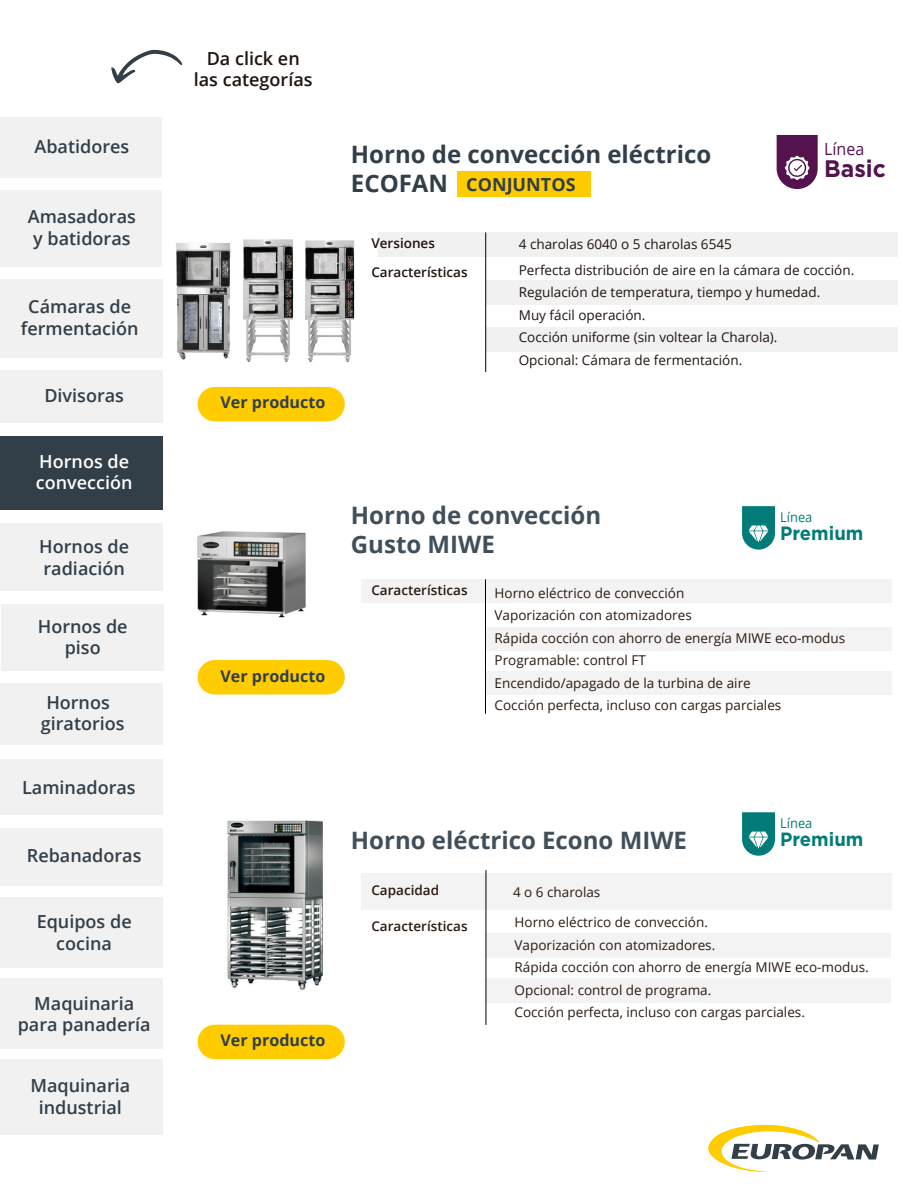
<style>
.page{position:relative;width:915px;height:1191px;background:#fff}
.page>*{position:absolute;margin:0;border:0;box-sizing:border-box;transform-origin:0 0}
.t1{font:700 24px/28.8px "Open Sans";color:#404f5a}
.t2{font:700 24px "Open Sans";color:#323e48}
.t3{font:700 23.85px "Gotham";color:#54134e;scale:.96 1}
.t4{font:700 19.2px "Gotham";color:#037c79;scale:.96 1}
.t5{font:600 18px/21.6px "Open Sans";color:#323e48;text-align:center}
.t6{font:600 18px/21px "Open Sans";color:#1f140f;text-align:center}
.t7{font:600 18px/21.6px "Open Sans";color:#fff}
.t8{font:700 18px "Open Sans";color:#323e48}
.t9{font:16.65px "Open Sans";color:#54134e;scale:.96 1}
.t10{font:700 16.05px "Open Sans";color:#323e48}
.t11{font:13.5px/22.5px "Open Sans";color:#2a1a12}
.t12{font:13.5px/22.5px "Open Sans";color:#1f140f}
.t13{font:600 13.5px "Open Sans";color:#2a1a12}
.t14{font:600 13.5px "Open Sans";color:#1f140f}
.t15{font:13.35px "Open Sans";color:#037c79;scale:.96 1}
.s1{font-size:24px}
</style>
<div class="page">
<div style="left:1px;top:1059px;width:162px;height:75px;background:#f1f1f1"></div>
<div style="left:1px;top:190px;width:161px;height:77px;background:#f1f1f1"></div>
<div style="left:1px;top:117px;width:161px;height:60px;background:#f1f1f1"></div>
<div style="left:0;top:279px;width:162px;height:78px;background:#f1f1f1"></div>
<div style="left:0;top:371px;width:162px;height:52px;background:#f1f1f1"></div>
<div style="left:0;top:436px;width:162px;height:74px;background:#323e48"></div>
<div style="left:0;top:524px;width:162px;height:67px;background:#f1f1f1"></div>
<div style="left:2px;top:604px;width:162px;height:66px;background:#f1f1f1"></div>
<div style="left:1px;top:683px;width:162px;height:62px;background:#f1f1f1"></div>
<div style="left:0;top:759px;width:162px;height:56px;background:#f1f1f1"></div>
<div style="left:0;top:828px;width:162px;height:57px;background:#f1f1f1"></div>
<div style="left:0;top:897px;width:162px;height:70px;background:#f1f1f1"></div>
<div style="left:0;top:978px;width:162px;height:70px;background:#f1f1f1"></div>
<svg style="left:111px;top:50px;width:71px;height:34px"></svg>
<svg style="left:708px;top:1124px;width:170px;height:48px"></svg>
<svg style="left:776px;top:135px;width:41px;height:54px"></svg>
<div style="left:378px;top:232px;width:519px;height:24px;background:#f1f1f1"></div>
<div style="left:485px;top:280px;width:412px;height:24px;background:#f1f1f1"></div>
<div style="left:485px;top:327px;width:412px;height:24px;background:#f1f1f1"></div>
<div style="left:457px;top:171px;width:133px;height:25px;background:#fc0"></div>
<hr style="left:485px;top:232px;width:1px;height:140px;background:#000">
<img style="left:176px;top:243px;width:55px;height:117px">
<img style="left:243px;top:239px;width:112px;height:123px">
<div style="left:197px;top:660px;width:147px;height:34px;background:#fc0;border-radius:17px"></div>
<div style="left:197px;top:1024px;width:147px;height:35px;background:#fc0;border-radius:17px"></div>
<div style="left:197px;top:387px;width:147px;height:34px;background:#fc0;border-radius:17px"></div>
<div style="left:361px;top:579px;width:530px;height:24px;background:#f3f3f3"></div>
<div style="left:486px;top:627px;width:405px;height:24px;background:#f3f3f3"></div>
<div style="left:486px;top:671px;width:405px;height:23px;background:#f3f3f3"></div>
<hr style="left:485px;top:579px;width:1px;height:135px;background:#000">
<img style="left:197px;top:531px;width:109px;height:87px">
<svg style="left:742px;top:506px;width:32px;height:43px"></svg>
<svg style="left:742px;top:812px;width:32px;height:43px"></svg>
<div style="left:361px;top:873px;width:530px;height:36px;background:#f3f3f3"></div>
<div style="left:485px;top:933px;width:405px;height:24px;background:#f3f3f3"></div>
<div style="left:485px;top:978px;width:405px;height:24px;background:#f3f3f3"></div>
<hr style="left:485px;top:870px;width:1px;height:155px;background:#000">
<img style="left:227px;top:820px;width:96px;height:170px">
<h3 class="t5" style="left:34px;top:135px;width:96px">Abatidores</h3>
<h3 class="t5" style="left:28px;top:205px;width:109px;text-align:left">Amasadoras y batidoras</h3>
<h3 class="t5" style="left:21px;top:295px;width:119px">Cámaras de fermentación</h3>
<h3 class="t5" style="left:44px;top:384px;width:81px">Divisoras</h3>
<h3 class="t7" style="left:36px;top:450px;width:98px">Hornos de convección</h3>
<h3 class="t5" style="left:39px;top:535px;width:91px;text-align:left">Hornos de radiación</h3>
<h3 class="t5" style="left:38px;top:615px;width:91px">Hornos de piso</h3>
<h3 class="t5" style="left:41px;top:691px;width:85px">Hornos giratorios</h3>
<h3 class="t5" style="left:22px;top:776px;width:115px">Laminadoras</h3>
<h3 class="t5" style="left:27px;top:844px;width:116px">Rebanadoras</h3>
<h3 class="t5" style="left:37px;top:910px;width:96px">Equipos de cocina</h3>
<h3 class="t5" style="left:18px;top:991px;width:134px">Maquinaria para panadería</h3>
<h3 class="t5" style="left:30px;top:1074px;width:101px">Maquinaria industrial</h3>
<h3 class="t6" style="left:194px;top:47px;width:120px">Da click en las categorías</h3>
<p class="t10" style="left:220px;top:391px;width:106px">Ver producto</p>
<h1 class="t2" style="left:351px;top:137px;width:362px">Horno de convección eléctrico</h1>
<h3 class="t8" style="left:351px;top:172px;width:226px"><span class="s1">ECOFAN</span> CONJUNTOS</h3>
<p class="t14" style="left:371px;top:234px;width:65px">Versiones</p>
<p class="t12" style="left:518px;top:232px;width:214px">4 charolas 6040 o 5 charolas 6545</p>
<p class="t9" style="left:823px;top:138px;width:43px">Línea</p>
<h2 class="t3" style="left:823px;top:152px;width:66px">Basic</h2>
<p class="t14" style="left:371px;top:263px;width:98px">Características</p>
<p class="t12" style="left:518px;top:258px;width:337px">Perfecta distribución de aire en la cámara de cocción.<br>Regulación de temperatura, tiempo y humedad.<br>Muy fácil operación.<br>Cocción uniforme (sin voltear la Charola).<br>Opcional: Cámara de fermentación.</p>
<p class="t10" style="left:220px;top:664px;width:106px">Ver producto</p>
<h1 class="t1" style="left:351px;top:500px;width:252px">Horno de convección<br>Gusto MIWE</h1>
<p class="t13" style="left:371px;top:581px;width:98px">Características</p>
<p class="t11" style="left:494px;top:581px;width:352px">Horno eléctrico de convección<br>Vaporización con atomizadores<br>Rápida cocción con ahorro de energía MIWE eco-modus Programable: control FT<br>Encendido/apagado de la turbina de aire<br>Cocción perfecta, incluso con cargas parciales</p>
<p class="t15" style="left:780px;top:508px;width:35px">Línea</p>
<h3 class="t4" style="left:780px;top:520px;width:88px">Premium</h3>
<p class="t10" style="left:220px;top:1029px;width:106px">Ver producto</p>
<p class="t15" style="left:780px;top:814px;width:35px">Línea</p>
<h1 class="t1" style="left:351px;top:825px;width:337px">Horno eléctrico Econo MIWE</h1>
<p class="t13" style="left:371px;top:881px;width:69px">Capacidad</p>
<p class="t11" style="left:513px;top:880px;width:89px">4 o 6 charolas</p>
<p class="t13" style="left:371px;top:917px;width:98px">Características</p>
<p class="t11" style="left:514px;top:911px;width:356px">Horno eléctrico de convección.<br>Vaporización con atomizadores.<br>Rápida cocción con ahorro de energía MIWE eco-modus.<br>Opcional: control de programa.<br>Cocción perfecta, incluso con cargas parciales.</p>
<h3 class="t4" style="left:780px;top:826px;width:88px">Premium</h3>
</div>
